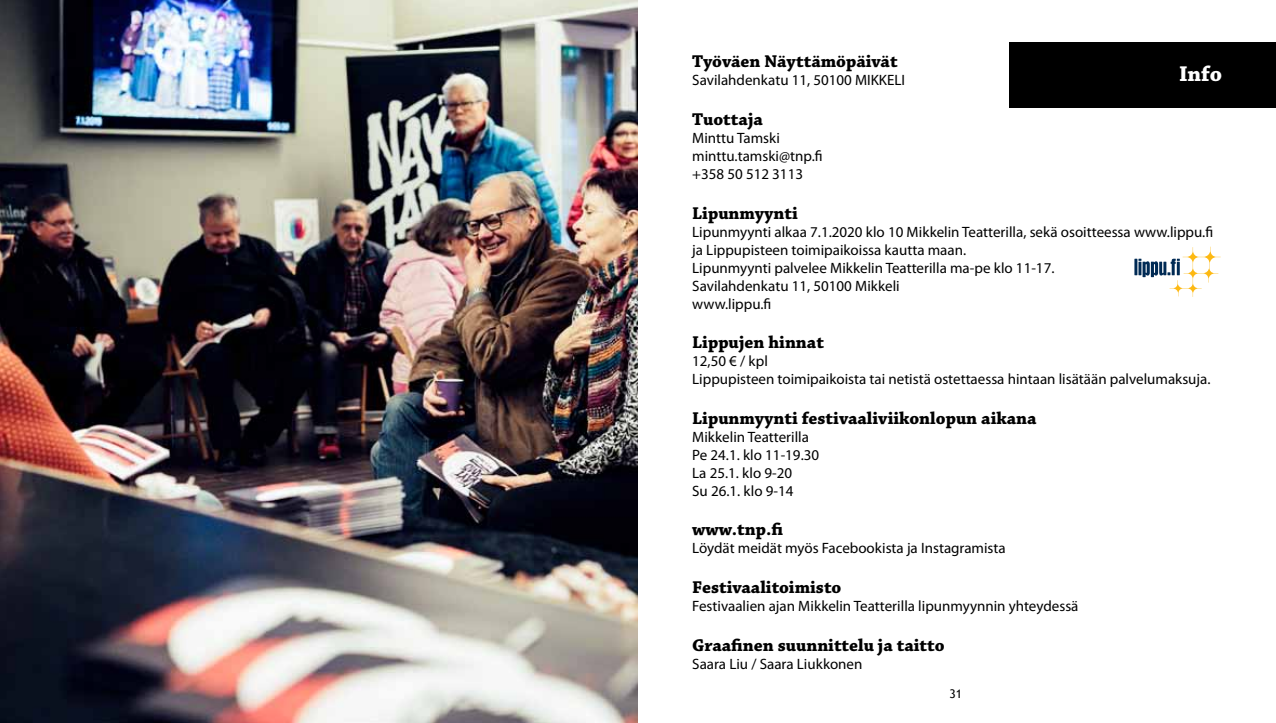
<style>
.page{position:relative;width:1276px;height:723px;background:#fff}
.page>*{position:absolute;margin:0;border:0;box-sizing:border-box;transform-origin:0 0}
.t1{font:700 22.5px "Chaparral Pro";color:#fff}
.t2{font:700 18px "Chaparral Pro";color:#000}
.t3{font:15px/18px "Myriad Pro";color:#000}
.t4{font:12px "Trebuchet MS";color:#000}
</style>
<div class="page">
<img style="left:0;top:0;width:638px;height:723px">
<div style="left:1009px;top:43px;width:267px;height:65px;background:#000"></div>
<hr style="left:1134px;top:259px;width:3px;height:16px;background:#002a54">
<svg style="left:1138px;top:247px;width:82px;height:50px"></svg>
<p class="t2" style="left:692px;top:51px;width:207px">Työväen Näyttämöpäivät</p>
<p class="t3" style="left:692px;top:71px;width:214px">Savilahdenkatu 11, 50100 MIKKELI</p>
<p class="t2" style="left:692px;top:109px;width:72px">Tuottaja</p>
<p class="t3" style="left:692px;top:129px;width:132px">Minttu Tamski minttu.tamski@tnp.fi +358 50 512 3113</p>
<p class="t2" style="left:692px;top:202px;width:107px">Lipunmyynti</p>
<p class="t3" style="left:692px;top:222px;width:522px">Lipunmyynti alkaa 7.1.2020 klo 10 Mikkelin Teatterilla, sekä osoitteessa www.lippu.fi ja Lippupisteen toimipaikoissa kautta maan.<br>Lipunmyynti palvelee Mikkelin Teatterilla ma-pe klo 11-17.<br>Savilahdenkatu 11, 50100 Mikkeli<br>www.lippu.fi</p>
<p class="t2" style="left:692px;top:332px;width:133px">Lippujen hinnat</p>
<p class="t3" style="left:692px;top:352px;width:520px">12,50 € / kpl<br>Lippupisteen toimipaikoista tai netistä ostettaessa hintaan lisätään palvelumaksuja.</p>
<p class="t2" style="left:692px;top:407px;width:346px">Lipunmyynti festivaaliviikonlopun aikana</p>
<p class="t3" style="left:692px;top:427px;width:128px">Mikkelin Teatterilla<br>Pe 24.1. klo 11-19.30<br>La 25.1. klo 9-20<br>Su 26.1. klo 9-14</p>
<p class="t2" style="left:692px;top:519px;width:92px">www.tnp.fi</p>
<p class="t3" style="left:692px;top:539px;width:315px">Löydät meidät myös Facebookista ja Instagramista</p>
<p class="t2" style="left:692px;top:577px;width:151px">Festivaalitoimisto</p>
<p class="t3" style="left:692px;top:597px;width:388px">Festivaalien ajan Mikkelin Teatterilla lipunmyynnin yhteydessä</p>
<p class="t2" style="left:692px;top:634px;width:254px">Graafinen suunnittelu ja taitto</p>
<p class="t3" style="left:692px;top:654px;width:172px">Saara Liu / Saara Liukkonen</p>
<h1 class="t1" style="left:1179px;top:61px;width:44px">Info</h1>
<p class="t4" style="left:949px;top:686px;width:14px">31</p>
</div>
